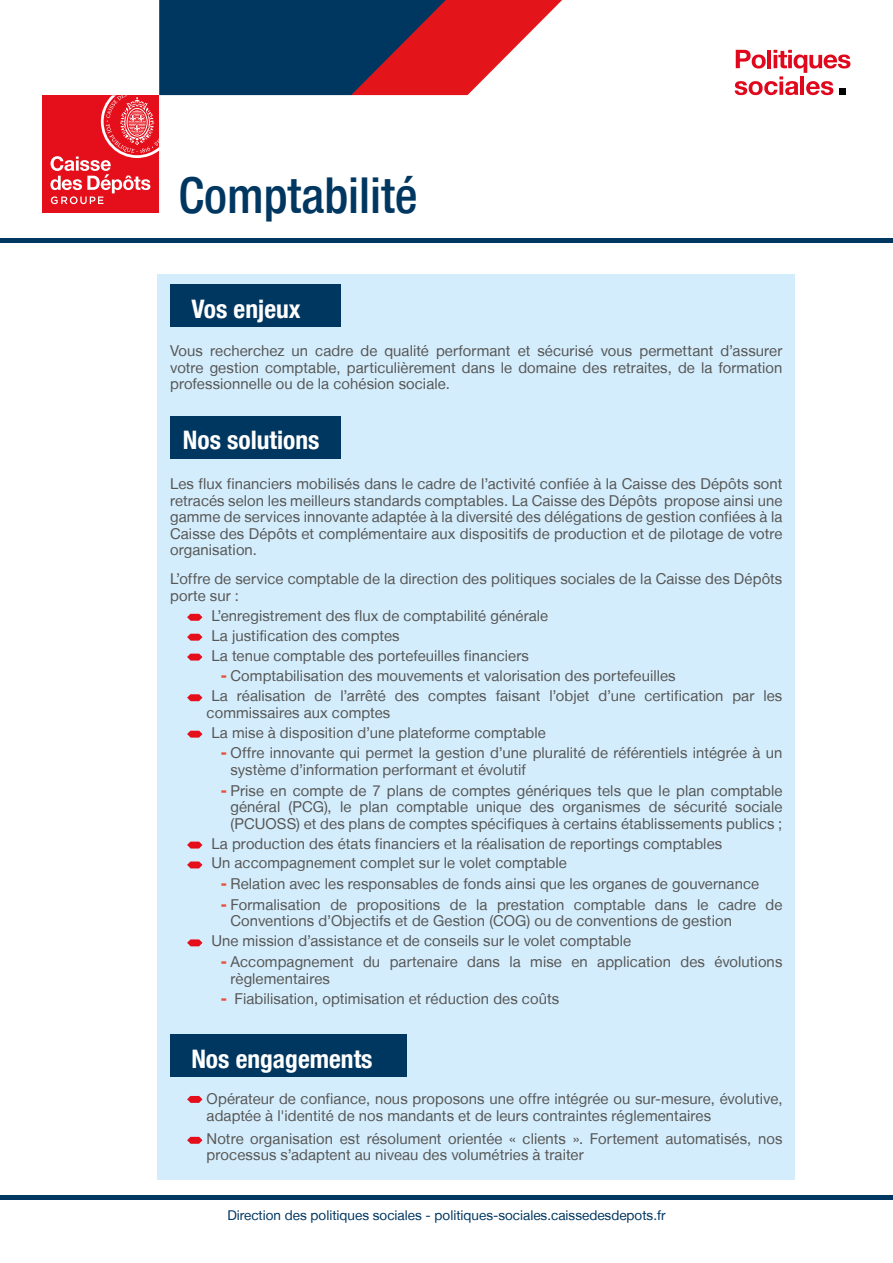
<style>
.page{position:relative;width:893px;height:1263px;background:#fff}
.page>*{position:absolute;margin:0;border:0;box-sizing:border-box;transform-origin:0 0}
.t1{font:500 condensed 49.5px "Helvetica Neue LT";color:#003761}
.t2{font:700 condensed 25.5px "Helvetica Neue LT";color:#fff}
.t3{font:15px/16.5px "Helvetica Neue LT";letter-spacing:.005em;color:#575756}
.t4{font:13.5px "Helvetica Neue LT";color:#003761}
.s1{font-weight:900;font-stretch:expanded;color:#ea513b}
</style>
<div class="page">
<div style="left:157px;top:274px;width:638px;height:906px;background:#d4edfc"></div>
<div style="left:170px;top:284px;width:170px;height:43px;background:#003761"></div>
<div style="left:170px;top:416px;width:170px;height:42px;background:#003761"></div>
<svg style="left:187px;top:614px;width:15px;height:7px"></svg>
<svg style="left:187px;top:634px;width:15px;height:7px"></svg>
<svg style="left:187px;top:654px;width:15px;height:6px"></svg>
<svg style="left:187px;top:694px;width:15px;height:7px"></svg>
<svg style="left:187px;top:731px;width:15px;height:7px"></svg>
<svg style="left:187px;top:842px;width:15px;height:6px"></svg>
<svg style="left:187px;top:861px;width:15px;height:7px"></svg>
<svg style="left:187px;top:939px;width:15px;height:7px"></svg>
<div style="left:170px;top:1034px;width:237px;height:43px;background:#003761"></div>
<svg style="left:187px;top:1096px;width:15px;height:7px"></svg>
<svg style="left:187px;top:1137px;width:15px;height:7px"></svg>
<div style="left:0;top:1195px;width:893px;height:5px;background:#003761"></div>
<hr style="left:0;top:238px;width:893px;height:4px;background:#003761">
<div style="left:43px;top:95px;width:116px;height:118px;background:#e40f1a"></div>
<svg style="left:50px;top:0;width:512px;height:204px"></svg>
<svg style="left:735px;top:50px;width:115px;height:45px"></svg>
<h1 class="t1" style="left:179px;top:166px;width:241px">Comptabilité</h1>
<h2 class="t2" style="left:191px;top:293px;width:111px">Vos enjeux</h2>
<p class="t3" style="left:170px;top:342px;width:614px;text-align:justify">Vous recherchez un cadre de qualité performant et sécurisé vous permettant d’assurer votre gestion comptable, particulièrement dans le domaine des retraites, de la formation professionnelle ou de la cohésion sociale.</p>
<h2 class="t2" style="left:183px;top:425px;width:138px">Nos solutions</h2>
<p class="t3" style="left:170px;top:475px;width:614px;text-align:justify">Les flux financiers mobilisés dans le cadre de l’activité confiée à la Caisse des Dépôts sont retracés selon les meilleurs standards comptables. La Caisse des Dépôts propose ainsi une gamme de services innovante adaptée à la diversité des délégations de gestion confiées à la Caisse des Dépôts et complémentaire aux dispositifs de production et de pilotage de votre organisation.</p>
<p class="t3" style="left:170px;top:570px;width:614px">L’offre de service comptable de la direction des politiques sociales de la Caisse des Dépôts porte sur :</p>
<p class="t3" style="left:211px;top:605px;width:338px;line-height:20px">L’enregistrement des flux de comptabilité générale<br>La justification des comptes<br>La tenue comptable des portefeuilles financiers</p>
<p class="t3" style="left:211px;top:666px;width:573px;line-height:20px;text-indent:10px"><span class="s1">-</span> Comptabilisation des mouvements et valorisation des portefeuilles<br>La réalisation de l’arrêté des comptes faisant l’objet d’une certification par les</p>
<p class="t3" style="left:211px;top:702px;width:336px;line-height:20px;text-indent:-5px">commissaires aux comptes<br>La mise à disposition d’une plateforme comptable</p>
<p class="t3" style="left:230px;top:744px;width:553px;text-indent:-9px"><span class="s1">-</span> Offre innovante qui permet la gestion d’une pluralité de référentiels intégrée à un système d’information performant et évolutif</p>
<p class="t3" style="left:230px;top:782px;width:553px;text-align:justify;text-indent:-9px"><span class="s1">-</span> Prise en compte de 7 plans de comptes génériques tels que le plan comptable général (PCG), le plan comptable unique des organismes de sécurité sociale (PCUOSS) et des plans de comptes spécifiques à certains établissements publics ;</p>
<p class="t3" style="left:211px;top:833px;width:512px;line-height:20px">La production des états financiers et la réalisation de reportings comptables<br>Un accompagnement complet sur le volet comptable</p>
<p class="t3" style="left:221px;top:875px;width:539px"><span class="s1">-</span> Relation avec les responsables de fonds ainsi que les organes de gouvernance</p>
<p class="t3" style="left:230px;top:896px;width:553px;text-indent:-9px"><span class="s1">-</span> Formalisation de propositions de la prestation comptable dans le cadre de<br>Conventions d’Objectifs et de Gestion (COG) ou de conventions de gestion</p>
<p class="t3" style="left:211px;top:932px;width:421px">Une mission d’assistance et de conseils sur le volet comptable</p>
<p class="t3" style="left:230px;top:953px;width:553px;text-indent:-9px"><span class="s1">-</span> Accompagnement du partenaire dans la mise en application des évolutions règlementaires</p>
<p class="t3" style="left:221px;top:990px;width:340px"><span class="s1">-</span> Fiabilisation, optimisation et réduction des coûts</p>
<h2 class="t2" style="left:191px;top:1043px;width:183px">Nos engagements</h2>
<p class="t3" style="left:207px;top:1090px;width:577px">Opérateur de confiance, nous proposons une offre intégrée ou sur-mesure, évolutive, adaptée à l'identité de nos mandants et de leurs contraintes réglementaires</p>
<p class="t3" style="left:207px;top:1130px;width:577px">Notre organisation est résolument orientée « clients ». Fortement automatisés, nos processus s’adaptent au niveau des volumétries à traiter</p>
<p class="t4" style="left:227px;top:1207px;width:440px">Direction des politiques sociales - politiques-sociales.caissedesdepots.fr</p>
</div>
